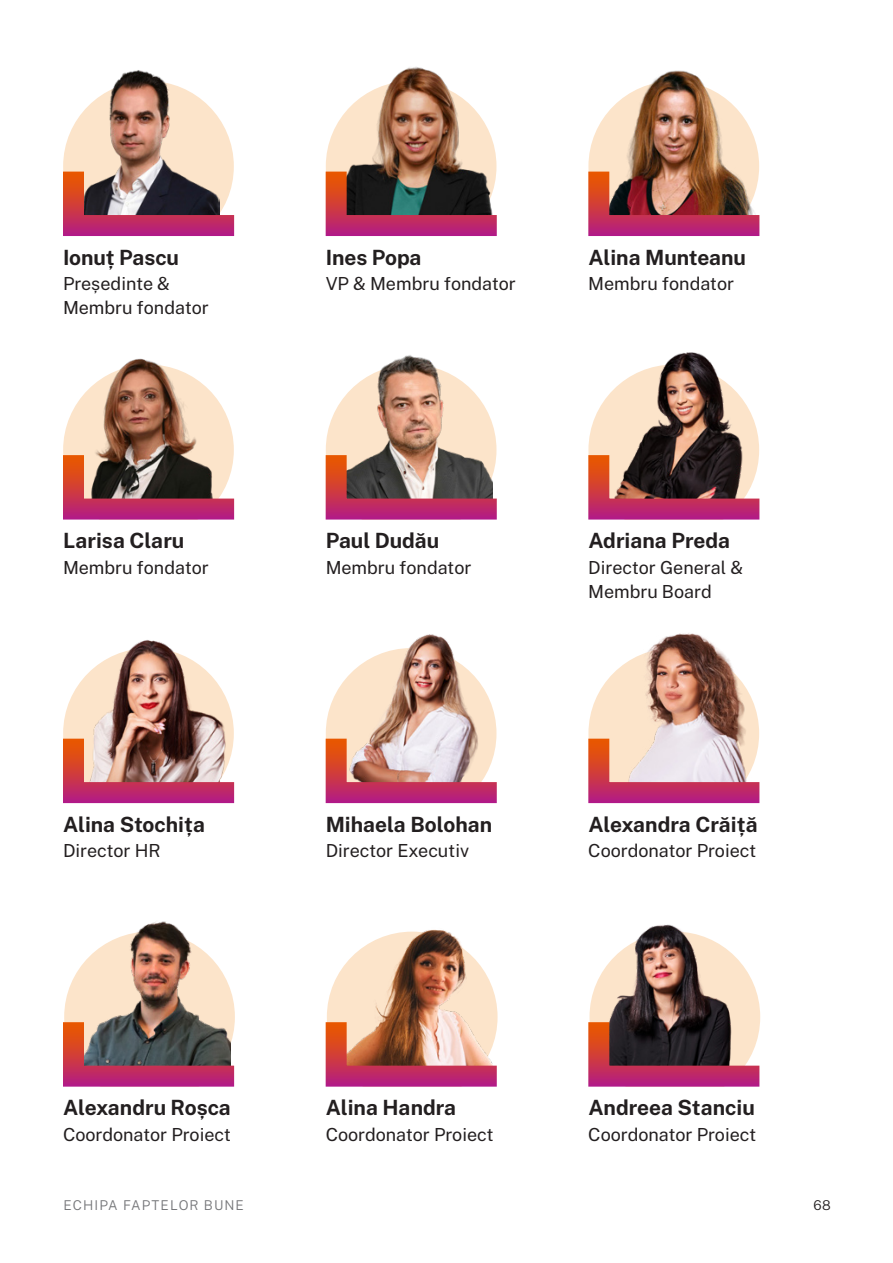
<style>
.page{position:relative;width:893px;height:1263px;background:#fff}
.page>*{position:absolute;margin:0;border:0;box-sizing:border-box;transform-origin:0 0}
.t1{font:700 21px "Public Sans";color:#231f20}
.t2{font:18px/24px "Public Sans";color:#231f20}
.t3{font:300 13.5px "Public Sans";letter-spacing:.08em;color:#757679}
.t4{font:300 13.5px "Public Sans";color:#231f20}
</style>
<div class="page">
<img style="left:117px;top:70px;width:47px;height:11px">
<img style="left:125px;top:358px;width:34px;height:7px">
<img style="left:131px;top:640px;width:38px;height:8px">
<img style="left:138px;top:921px;width:44px;height:11px">
<img style="left:392px;top:67px;width:51px;height:14px">
<img style="left:387px;top:355px;width:47px;height:10px">
<img style="left:409px;top:634px;width:42px;height:14px">
<img style="left:654px;top:70px;width:47px;height:11px">
<img style="left:665px;top:352px;width:47px;height:13px">
<img style="left:651px;top:633px;width:66px;height:15px">
<img style="left:644px;top:924px;width:39px;height:8px">
<img style="left:588px;top:81px;width:172px;height:155px">
<svg style="left:588px;top:365px;width:172px;height:155px;background:#a57c7b"></svg>
<svg style="left:588px;top:648px;width:172px;height:156px;background:#d4a7a5"></svg>
<svg style="left:588px;top:932px;width:173px;height:155px;background:#a07a7b"></svg>
<svg style="left:325px;top:81px;width:172px;height:155px;background:#a77d78"></svg>
<svg style="left:325px;top:365px;width:172px;height:155px;background:#c39893"></svg>
<img style="left:325px;top:648px;width:172px;height:156px">
<img style="left:325px;top:932px;width:173px;height:155px">
<svg style="left:63px;top:81px;width:172px;height:155px;background:#c39795"></svg>
<svg style="left:63px;top:365px;width:172px;height:155px;background:#b68983"></svg>
<img style="left:63px;top:648px;width:172px;height:156px">
<img style="left:63px;top:932px;width:172px;height:155px">
<p class="t1" style="left:63px;top:242px;width:117px">Ionuț Pascu</p>
<p class="t1" style="left:326px;top:242px;width:97px">Ines Popa</p>
<p class="t1" style="left:588px;top:242px;width:159px">Alina Munteanu</p>
<p class="t2" style="left:63px;top:271px;width:147px">Președinte &amp;<br>Membru fondator</p>
<p class="t2" style="left:326px;top:271px;width:192px">VP &amp; Membru fondator</p>
<p class="t2" style="left:588px;top:271px;width:147px">Membru fondator</p>
<p class="t1" style="left:63px;top:525px;width:123px">Larisa Claru</p>
<p class="t1" style="left:326px;top:525px;width:115px">Paul Dudău</p>
<p class="t1" style="left:588px;top:525px;width:143px">Adriana Preda</p>
<p class="t2" style="left:63px;top:554px;width:147px">Membru fondator</p>
<p class="t2" style="left:326px;top:554px;width:147px">Membru fondator</p>
<p class="t2" style="left:588px;top:554px;width:156px">Director General &amp;<br>Membru Board</p>
<p class="t1" style="left:63px;top:809px;width:144px">Alina Stochița</p>
<p class="t1" style="left:326px;top:809px;width:168px">Mihaela Bolohan</p>
<p class="t1" style="left:588px;top:809px;width:171px">Alexandra Crăiță</p>
<p class="t2" style="left:63px;top:838px;width:99px">Director HR</p>
<p class="t2" style="left:326px;top:838px;width:145px">Director Executiv</p>
<p class="t2" style="left:588px;top:838px;width:170px">Coordonator Proiect</p>
<p class="t1" style="left:63px;top:1092px;width:170px">Alexandru Roșca</p>
<p class="t2" style="left:63px;top:1121px;width:170px">Coordonator Proiect</p>
<p class="t1" style="left:326px;top:1092px;width:132px">Alina Handra</p>
<p class="t2" style="left:326px;top:1121px;width:170px">Coordonator Proiect</p>
<p class="t1" style="left:588px;top:1092px;width:168px">Andreea Stanciu</p>
<p class="t2" style="left:588px;top:1121px;width:170px">Coordonator Proiect</p>
<p class="t3" style="left:63px;top:1195px;width:9px">ECHIPA</p>
<p class="t3" style="left:123px;top:1195px;width:122px">FAPTELOR BUNE</p>
<p class="t4" style="left:814px;top:1195px;width:19px">68</p>
</div>
